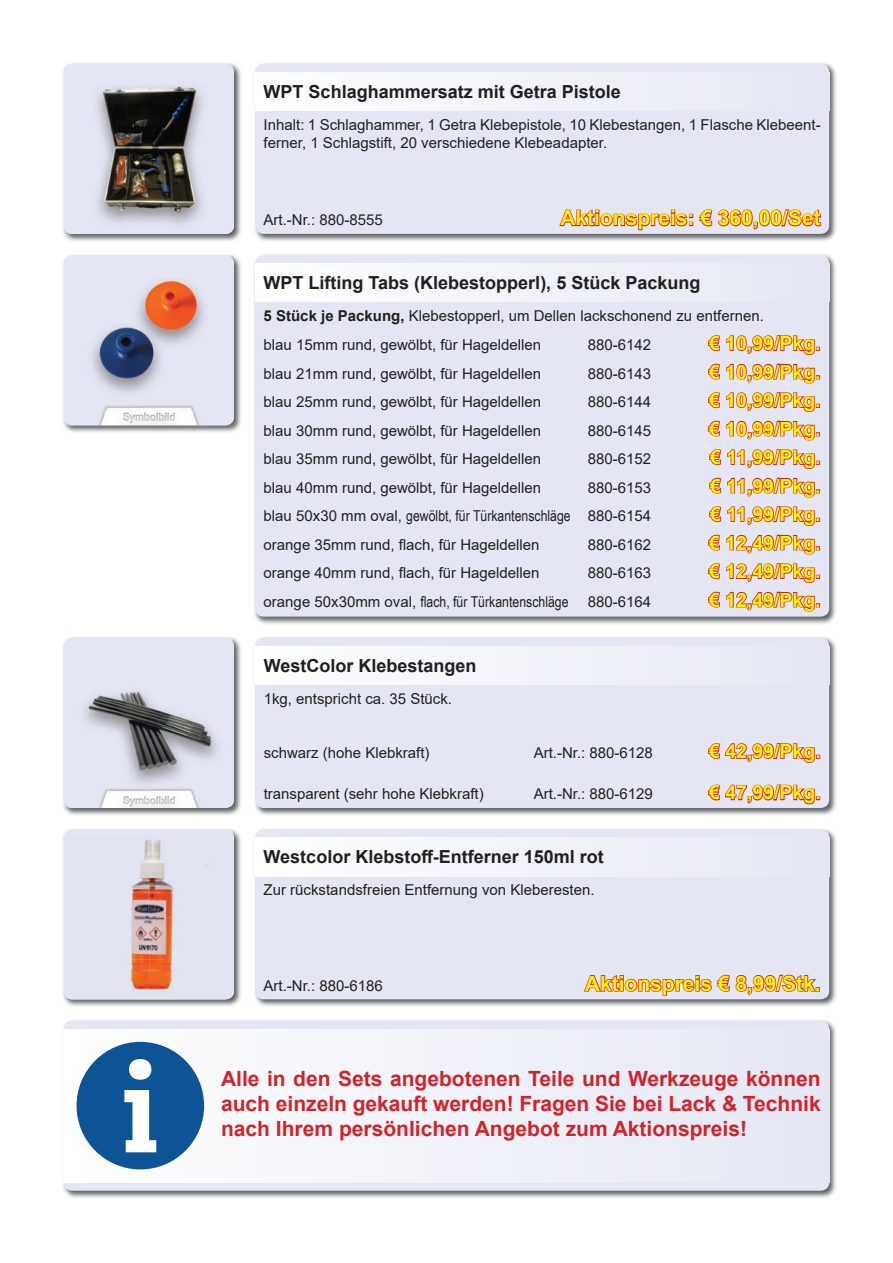
<style>
.page{position:relative;width:893px;height:1263px;background:#fff}
.page>*{position:absolute;margin:0;border:0;box-sizing:border-box;transform-origin:0 0}
.t1{font:700 21px/25.2px "Arial";color:#d1232a;text-align:justify}
.t2{font:700 21px "Arial";color:#fff101}
.t3{font:700 19.5px "Arial";color:#fff101}
.t4{font:700 18px "Arial";color:#231f20}
.t5{font:15px/18px "Arial";color:#231f20}
.t6{font:15px "Arial Narrow";color:#231f20}
.s1{font-weight:700}
.s2{font-family:"Arial"}
</style>
<div class="page">
<img style="left:254px;top:254px;width:582px;height:370px">
<div style="left:255px;top:255px;width:574px;height:362px;background:#e4e6f3;border-radius:9px"></div>
<div style="left:255px;top:264px;width:574px;height:38px;background:#f1f2f9"></div>
<img style="left:255px;top:637px;width:581px;height:178px">
<div style="left:255px;top:638px;width:574px;height:170px;background:#e4e6f3;border-radius:9px"></div>
<div style="left:255px;top:646px;width:574px;height:39px;background:#f1f2f9"></div>
<img style="left:255px;top:829px;width:581px;height:177px">
<div style="left:255px;top:829px;width:574px;height:170px;background:#e4e6f3;border-radius:9px"></div>
<div style="left:255px;top:838px;width:574px;height:38px;background:#f1f2f9"></div>
<img style="left:255px;top:63px;width:581px;height:178px">
<div style="left:255px;top:64px;width:574px;height:170px;background:#e4e6f3;border-radius:9px"></div>
<div style="left:255px;top:72px;width:574px;height:39px;background:#f1f2f9"></div>
<img style="left:63px;top:1020px;width:773px;height:178px">
<div style="left:64px;top:1020px;width:765px;height:171px;background:#e4e6f3;border-radius:9px"></div>
<div style="left:64px;top:1029px;width:765px;height:153px;background:#eff1f8"></div>
<div style="left:77px;top:1042px;width:127px;height:127px;background:#0d5496;border-radius:50%"></div>
<svg style="left:124px;top:1059px;width:32px;height:93px"></svg>
<img style="left:63px;top:256px;width:178px;height:176px">
<svg style="left:707px;top:335px;width:113px;height:20px"></svg>
<svg style="left:707px;top:363px;width:113px;height:21px"></svg>
<svg style="left:707px;top:392px;width:113px;height:20px"></svg>
<svg style="left:707px;top:420px;width:113px;height:21px"></svg>
<svg style="left:709px;top:449px;width:111px;height:20px"></svg>
<svg style="left:709px;top:477px;width:111px;height:21px"></svg>
<svg style="left:709px;top:506px;width:111px;height:20px"></svg>
<svg style="left:707px;top:534px;width:113px;height:21px"></svg>
<svg style="left:707px;top:563px;width:113px;height:20px"></svg>
<svg style="left:707px;top:591px;width:113px;height:21px"></svg>
<img style="left:64px;top:255px;width:170px;height:170px">
<img style="left:63px;top:637px;width:178px;height:178px">
<img style="left:234px;top:646px;width:1px;height:154px">
<svg style="left:708px;top:743px;width:112px;height:20px"></svg>
<svg style="left:708px;top:784px;width:112px;height:21px"></svg>
<img style="left:63px;top:829px;width:178px;height:177px">
<div style="left:64px;top:829px;width:170px;height:170px;background:#e4e6f3;border-radius:9px"></div>
<img style="left:64px;top:834px;width:170px;height:41px">
<img style="left:131px;top:875px;width:43px;height:43px">
<img style="left:131px;top:918px;width:18px;height:40px">
<img style="left:149px;top:916px;width:25px;height:42px">
<img style="left:64px;top:958px;width:170px;height:41px">
<svg style="left:584px;top:974px;width:236px;height:22px"></svg>
<img style="left:64px;top:638px;width:170px;height:170px">
<img style="left:63px;top:63px;width:178px;height:178px">
<svg style="left:64px;top:64px;width:170px;height:170px;background:#a2a2a7"></svg>
<img style="left:64px;top:64px;width:8px;height:170px">
<svg style="left:559px;top:209px;width:263px;height:22px"></svg>
<p class="t4" style="left:264px;top:79px;width:359px">WPT Schlaghammersatz mit Getra Pistole</p>
<p class="t5" style="left:264px;top:116px;width:558px">Inhalt: 1 Schlaghammer, 1 Getra Klebepistole, 10 Klebestangen, 1 Flasche Klebeent&shy;ferner, 1 Schlagstift, 20 verschiedene Klebeadapter.</p>
<p class="t5" style="left:264px;top:211px;width:121px">Art.-Nr.: 880-8555</p>
<h1 class="t2" style="left:560px;top:203px;width:262px">Aktionspreis: € 360,00/Set</h1>
<p class="t4" style="left:264px;top:270px;width:438px">WPT Lifting Tabs (Klebestopperl), 5 Stück Packung</p>
<p class="t5" style="left:264px;top:307px;width:502px"><span class="s1">5 Stück je Packung,</span> Klebestopperl, um Dellen lackschonend zu entfernen.</p>
<p class="t5" style="left:264px;top:336px;width:279px">blau 15mm rund, gewölbt, für Hageldellen</p>
<p class="t5" style="left:588px;top:336px;width:65px">880-6142</p>
<h2 class="t3" style="left:709px;top:330px;width:113px">€ 10,99/Pkg.</h2>
<p class="t5" style="left:264px;top:364px;width:279px">blau 21mm rund, gewölbt, für Hageldellen</p>
<p class="t5" style="left:588px;top:364px;width:65px">880-6143</p>
<h2 class="t3" style="left:709px;top:358px;width:113px">€ 10,99/Pkg.</h2>
<p class="t5" style="left:264px;top:393px;width:279px">blau 25mm rund, gewölbt, für Hageldellen</p>
<p class="t5" style="left:588px;top:393px;width:65px">880-6144</p>
<h2 class="t3" style="left:709px;top:387px;width:113px">€ 10,99/Pkg.</h2>
<p class="t5" style="left:264px;top:421px;width:279px">blau 30mm rund, gewölbt, für Hageldellen</p>
<p class="t5" style="left:588px;top:421px;width:65px">880-6145</p>
<h2 class="t3" style="left:709px;top:415px;width:113px">€ 10,99/Pkg.</h2>
<p class="t5" style="left:264px;top:450px;width:279px">blau 35mm rund, gewölbt, für Hageldellen</p>
<p class="t5" style="left:588px;top:450px;width:65px">880-6152</p>
<h2 class="t3" style="left:710px;top:444px;width:112px">€ 11,99/Pkg.</h2>
<p class="t5" style="left:264px;top:478px;width:279px">blau 40mm rund, gewölbt, für Hageldellen</p>
<p class="t5" style="left:588px;top:478px;width:65px">880-6153</p>
<h2 class="t3" style="left:710px;top:472px;width:112px">€ 11,99/Pkg.</h2>
<p class="t6" style="left:264px;top:505px;width:389px"><span class="s2">blau 50x30 mm oval,</span> gewölbt, für Türkantenschläge <span class="s2">880-6154</span></p>
<h2 class="t3" style="left:710px;top:501px;width:112px">€ 11,99/Pkg.</h2>
<p class="t5" style="left:264px;top:535px;width:277px">orange 35mm rund, flach, für Hageldellen</p>
<p class="t5" style="left:588px;top:535px;width:65px">880-6162</p>
<h2 class="t3" style="left:709px;top:529px;width:113px">€ 12,49/Pkg.</h2>
<p class="t5" style="left:264px;top:564px;width:277px">orange 40mm rund, flach, für Hageldellen</p>
<p class="t5" style="left:588px;top:564px;width:65px">880-6163</p>
<h2 class="t3" style="left:709px;top:558px;width:113px">€ 12,49/Pkg.</h2>
<p class="t6" style="left:264px;top:590px;width:306px"><span class="s2">orange 50x30mm oval,</span> flach, für Türkantenschläge</p>
<p class="t5" style="left:588px;top:592px;width:65px">880-6164</p>
<h2 class="t3" style="left:709px;top:586px;width:113px">€ 12,49/Pkg.</h2>
<p class="t4" style="left:264px;top:653px;width:214px">WestColor Klebestangen</p>
<p class="t5" style="left:264px;top:690px;width:190px">1kg, entspricht ca. 35 Stück.</p>
<p class="t5" style="left:264px;top:744px;width:167px">schwarz (hohe Klebkraft)</p>
<p class="t5" style="left:534px;top:744px;width:121px">Art.-Nr.: 880-6128</p>
<h2 class="t3" style="left:709px;top:737px;width:113px">€ 42,99/Pkg.</h2>
<p class="t5" style="left:264px;top:785px;width:222px">transparent (sehr hohe Klebkraft)</p>
<p class="t5" style="left:534px;top:785px;width:121px">Art.-Nr.: 880-6129</p>
<h2 class="t3" style="left:709px;top:779px;width:113px">€ 47,99/Pkg.</h2>
<p class="t4" style="left:264px;top:844px;width:342px">Westcolor Klebstoff-Entferner 150ml rot</p>
<p class="t5" style="left:264px;top:881px;width:332px">Zur rückstandsfreien Entfernung von Kleberesten.</p>
<p class="t5" style="left:264px;top:976px;width:121px">Art.-Nr.: 880-6186</p>
<h1 class="t2" style="left:585px;top:969px;width:237px">Aktionspreis € 8,99/Stk.</h1>
<h1 class="t1" style="left:221px;top:1066px;width:601px">Alle in den Sets angebotenen Teile und Werkzeuge können auch einzeln gekauft werden! Fragen Sie bei Lack &amp; Technik nach Ihrem persönlichen Angebot zum Aktionspreis!</h1>
</div>
